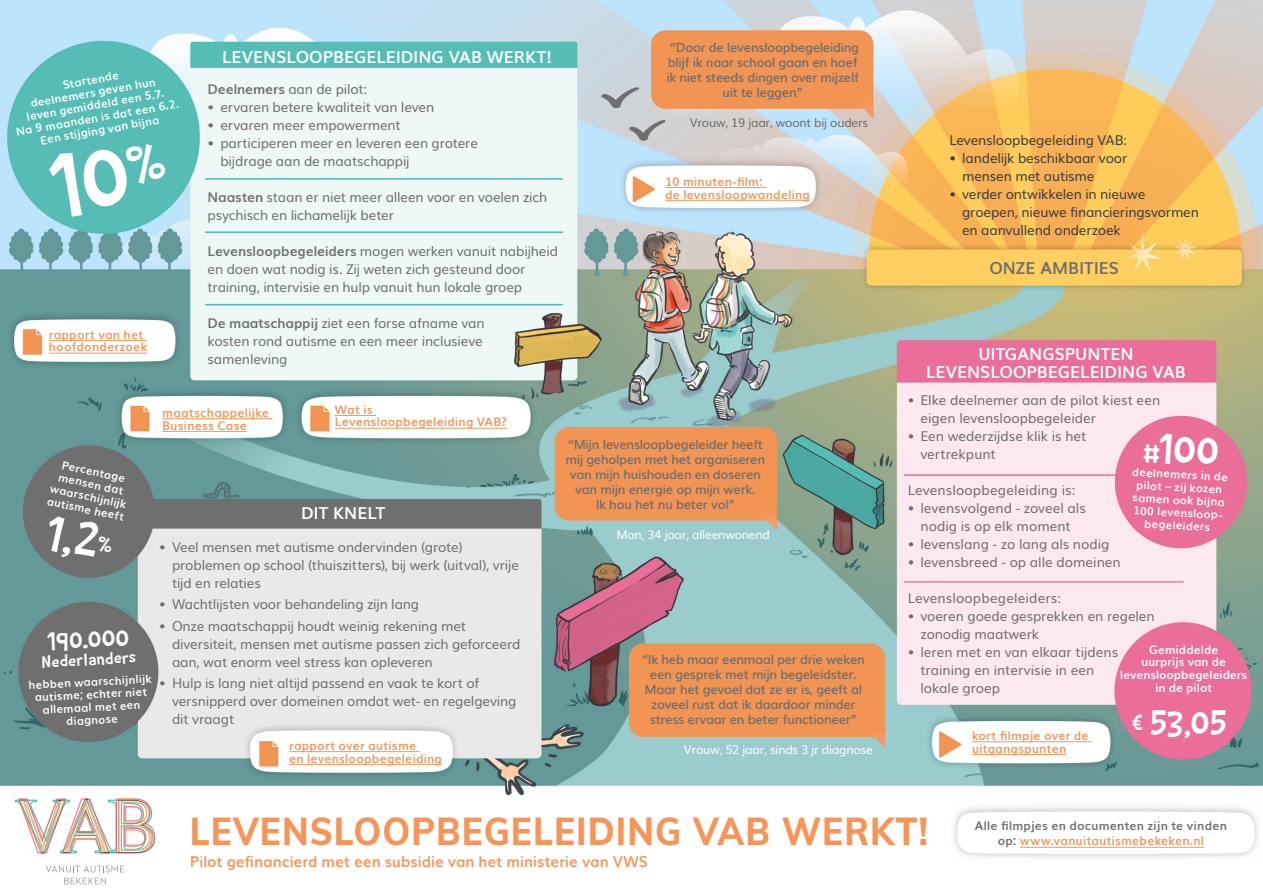
<style>
.page{position:relative;width:1263px;height:893px;background:#fff}
.page>*{position:absolute;margin:0;border:0;box-sizing:border-box;transform-origin:0 0}
.klein{font:45px "Barthowheel";color:#fff}
.t1{font:800 39px "Muli";letter-spacing:.03em;color:#f79559;scale:.9 1}
.klein-2{font:37.5px "Barthowheel";color:#fff}
.klein-3{font:27px "Barthowheel";color:#fff}
.klein-4{font:18px "Barthowheel";color:#fff}
.t2{font:700 16.5px/18px "Muli";color:#fff;text-align:center}
.t3{font:700 16.5px "Muli";letter-spacing:.005em;color:#6f6f6f}
.t4{font:700 15px "Muli";letter-spacing:.005em;color:#f79559}
.t5{font:13.5px/18px "Muli";letter-spacing:-.01em;color:#6f6f6f}
.t6{font:13.5px/18px "Muli";letter-spacing:-.01em;color:#3e3e3f}
.t7{font:13.5px "Muli";letter-spacing:.01em;color:#6f6f6f}
.quote{font:600 12.75px/15px "Muli";letter-spacing:-.02em;color:#6f6f6f;text-align:center}
.t8{font:700 12px/12.8px "Muli";letter-spacing:.025em;color:#f79559}
.klein-5{font:700 12px/15px "Muli";letter-spacing:.025em;color:#6f6f6f;text-align:center}
.quote_credit{font:12px "Muli";letter-spacing:-.02em;color:#fff}
.quote_credit-2{font:12px "Muli";letter-spacing:-.02em;color:#6f6f6f}
.klein-6{font:700 11.7px/12.8px "Muli";letter-spacing:.01em;color:#fff;text-align:center}
.klein-7{font:700 11.25px/12.8px "Muli";color:#fff;text-align:center}
.s1{font-weight:700}
.s2{font-size:30px}
.s3{color:#f79559}
</style>
<div class="page">
<img style="left:0;top:0;width:1263px;height:796px">
<img style="left:954px;top:807px;width:304px;height:51px">
<hr style="left:1020px;top:847px;width:184px;height:1px;background:#f79559">
<hr style="left:289px;top:751px;width:131px;height:1px;background:#f79559">
<hr style="left:289px;top:764px;width:153px;height:1px;background:#f79559">
<hr style="left:972px;top:742px;width:120px;height:1px;background:#f79559">
<hr style="left:972px;top:754px;width:94px;height:1px;background:#f79559">
<svg style="left:46px;top:866px;width:78px;height:18px"></svg>
<img style="left:15px;top:797px;width:140px;height:56px">
<hr style="left:49px;top:340px;width:98px;height:1px;background:#f79559">
<hr style="left:49px;top:353px;width:98px;height:1px;background:#f79559">
<hr style="left:162px;top:418px;width:110px;height:1px;background:#f79559">
<hr style="left:162px;top:431px;width:85px;height:1px;background:#f79559">
<hr style="left:665px;top:187px;width:101px;height:1px;background:#f79559">
<hr style="left:665px;top:200px;width:145px;height:1px;background:#f79559">
<hr style="left:335px;top:415px;width:41px;height:1px;background:#f79559">
<hr style="left:335px;top:428px;width:172px;height:1px;background:#f79559">
<div style="left:44px;top:515px;width:69px;height:43px;background:#6f6f6f"></div>
<div style="left:47px;top:142px;width:120px;height:77px;background:#55bdb6"></div>
<p class="quote" style="left:666px;top:39px;width:194px">“Door de levensloopbegeleiding blijf ik naar school gaan en hoef ik niet steeds dingen over mijzelf uit te leggen”</p>
<p class="quote_credit-2" style="left:690px;top:113px;width:180px">Vrouw, 19 jaar, woont bij ouders</p>
<p class="t2" style="left:222px;top:47px;width:331px">LEVENSLOOPBEGELEIDING VAB WERKT!</p>
<p class="t5" style="left:208px;top:79px;width:161px"><span class="s1">Deelnemers</span> aan de pilot:</p>
<p class="t5" style="left:208px;top:97px;width:228px">• ervaren betere kwaliteit van leven</p>
<p class="t5" style="left:208px;top:115px;width:195px">• ervaren meer empowerment</p>
<p class="t5" style="left:220px;top:133px;width:259px;text-indent:-13px">• participeren meer en leveren een grotere bijdrage aan de maatschappij</p>
<p class="t5" style="left:208px;top:187px;width:341px"><span class="s1">Naasten</span> staan er niet meer alleen voor en voelen zich psychisch en lichamelijk beter</p>
<p class="t5" style="left:208px;top:241px;width:352px"><span class="s1">Levensloopbegeleiders</span> mogen werken vanuit nabijheid en doen wat nodig is. Zij weten zich gesteund door training, intervisie en hulp vanuit hun lokale groep</p>
<p class="t5" style="left:208px;top:313px;width:278px"><span class="s1">De maatschappij</span> ziet een forse afname van kosten rond autisme en een meer inclusieve samenleving</p>
<p class="klein-7" style="left:62px;top:78px;width:58px;rotate:-10deg">Startende</p>
<p class="klein-7" style="left:29px;top:96px;width:128px;rotate:-10deg">deelnemers geven hun</p>
<p class="klein-7" style="left:26px;top:110px;width:140px;rotate:-10deg">leven gemiddeld een 5,7.</p>
<p class="klein-7" style="left:15px;top:125px;width:167px;rotate:-10deg">Na 9 maanden is dat een 6,2.</p>
<p class="klein-7" style="left:39px;top:134px;width:122px;rotate:-10deg">Een stijging van bijna</p>
<p class="t6" style="left:949px;top:130px;width:179px">Levensloopbegeleiding VAB:</p>
<p class="t6" style="left:962px;top:148px;width:167px;text-indent:-13px">• landelijk beschikbaar voor mensen met autisme</p>
<p class="t6" style="left:962px;top:184px;width:238px;text-indent:-13px">• verder ontwikkelen in nieuwe groepen, nieuwe financieringsvormen en aanvullend onderzoek</p>
<p class="t8" style="left:665px;top:174px;width:146px">10 minuten-film:<br>de levensloopwandeling</p>
<p class="t3" style="left:989px;top:255px;width:131px">ONZE AMBITIES</p>
<p class="t8" style="left:49px;top:327px;width:100px">rapport van het hoofdonderzoek</p>
<p class="t2" style="left:926px;top:344px;width:261px">UITGANGSPUNTEN<br>LEVENSLOOPBEGELEIDING VAB</p>
<p class="t5" style="left:920px;top:390px;width:241px;text-indent:-13px">• Elke deelnemer aan de pilot kiest een eigen levensloopbegeleider</p>
<p class="t5" style="left:920px;top:426px;width:167px;text-indent:-13px">• Een wederzijdse klik is het vertrekpunt</p>
<p class="t7" style="left:908px;top:479px;width:169px">Levensloopbegeleiding is:</p>
<p class="t5" style="left:908px;top:498px;width:180px;text-align:center">• levensvolgend - zoveel als nodig is op elk moment</p>
<p class="t5" style="left:908px;top:534px;width:203px">• levenslang - zo lang als nodig</p>
<p class="t5" style="left:908px;top:552px;width:214px">• levensbreed - op alle domeinen</p>
<p class="t7" style="left:908px;top:587px;width:155px">Levensloopbegeleiders:</p>
<p class="t5" style="left:920px;top:606px;width:236px;text-indent:-13px">• voeren goede gesprekken en regelen zonodig maatwerk</p>
<p class="t5" style="left:920px;top:642px;width:199px;text-indent:-13px">• leren met en van elkaar tijdens training en intervisie in een lokale groep</p>
<p class="t8" style="left:335px;top:402px;width:174px">Wat is<br>Levensloopbegeleiding VAB?</p>
<p class="t8" style="left:162px;top:405px;width:108px">maatschappelijke<br>Business Case</p>
<p class="klein" style="left:1145px;top:423px;width:77px;rotate:3deg"><span class="s2">#</span>100</p>
<p class="klein-7" style="left:1132px;top:465px;width:101px;rotate:3deg">deelnemers in de pilot – zij kozen samen ook bijna<br>100 levensloop&shy;begeleiders</p>
<p class="quote" style="left:565px;top:436px;width:201px">“Mijn levensloopbegeleider heeft mij geholpen met het organiseren van mijn huishouden en doseren van mijn energie op mijn werk.<br>Ik hou het nu beter vol”</p>
<p class="quote_credit" style="left:616px;top:525px;width:155px">Man, 34 jaar, alleenwonend</p>
<p class="klein-7" style="left:57px;top:456px;width:80px;rotate:12deg">Percentage mensen dat waarschijnlijk autisme heeft</p>
<p class="t2" style="left:301px;top:503px;width:86px">DIT KNELT</p>
<p class="t5" style="left:172px;top:537px;width:348px;text-indent:-13px">• Veel mensen met autisme ondervinden (grote) problemen op school (thuiszitters), bij werk (uitval), vrije tijd en relaties</p>
<p class="t5" style="left:159px;top:594px;width:262px">• Wachtlijsten voor behandeling zijn lang</p>
<p class="t5" style="left:172px;top:616px;width:350px;text-indent:-13px">• Onze maatschappij houdt weinig rekening met diversiteit, mensen met autisme passen zich geforceerd aan, wat enorm veel stress kan opleveren</p>
<p class="t5" style="left:172px;top:673px;width:346px;text-indent:-13px">• Hulp is lang niet altijd passend en vaak te kort of versnipperd over domeinen omdat wet- en regelgeving dit vraagt</p>
<p class="klein-3" style="left:46px;top:627px;width:84px;rotate:-3deg">190.000</p>
<p class="klein-4" style="left:41px;top:652px;width:96px;rotate:-3deg">Nederlanders</p>
<p class="klein-7" style="left:28px;top:678px;width:124px;rotate:-3deg">hebben waarschijnlijk autisme; echter niet allemaal met een diagnose</p>
<p class="klein-6" style="left:1120px;top:642px;width:128px">Gemiddelde<br>uurprijs van de levensloopbegeleiders in de pilot</p>
<p class="klein-2" style="left:1132px;top:702px;width:96px"><sup>€</sup> 53,05</p>
<p class="quote" style="left:642px;top:651px;width:224px">“Ik heb maar eenmaal per drie weken een gesprek met mijn begeleidster.<br>Maar het gevoel dat ze er is, geeft al zoveel rust dat ik daardoor minder stress ervaar en beter functioneer”</p>
<p class="quote_credit" style="left:684px;top:740px;width:190px">Vrouw, 52 jaar, sinds 3 jr diagnose</p>
<p class="t8" style="left:289px;top:738px;width:154px">rapport over autisme<br>en levensloopbegeleiding</p>
<p class="t8" style="left:972px;top:729px;width:118px">kort filmpje over de uitgangspunten</p>
<h1 class="t1" style="left:190px;top:802px;width:822px">LEVENSLOOPBEGELEIDING VAB WERKT!</h1>
<p class="t4" style="left:190px;top:850px;width:460px">Pilot gefinancierd met een subsidie van het ministerie van VWS</p>
<p class="klein-5" style="left:975px;top:818px;width:253px">Alle filmpjes en documenten zijn te vinden op: <span class="s3">www.vanuitautismebekeken.nl</span></p>
</div>
